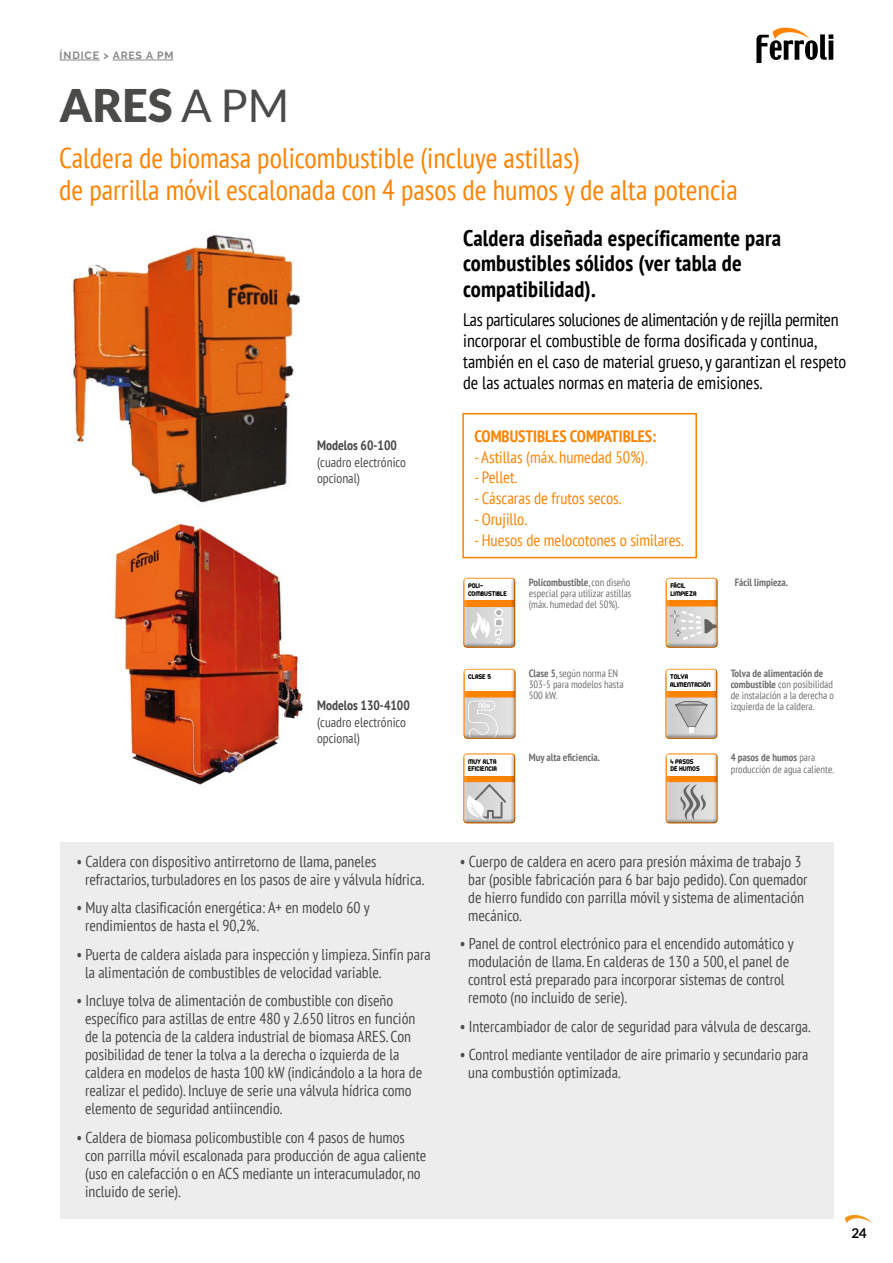
<style>
.page{position:relative;width:893px;height:1263px;background:#fff}
.page>*{position:absolute;margin:0;border:0;box-sizing:border-box;transform-origin:0 0}
.Titulo{font:900 45px "Lato";color:#4a4a49}
.Titulo-2{font:condensed 28.5px "PT Sans";color:#ff8300}
.Entradilla{font:700 condensed 22.5px/25.5px "PT Sans";letter-spacing:.01em;color:#000}
.TEXTO_GENERAL{font:condensed 18px/21px "PT Sans";color:#000}
.TEXTO_GENERAL-2{font:condensed 16.5px "PT Sans";color:#ff8300}
.TEXTO_GENERAL-3{font:700 condensed 16.5px "PT Sans";color:#ff8300}
.t1{font:condensed 15.75px/18px "PT Sans";color:#4a4a49}
.Titulo-3{font:condensed 13.5px "PT Sans";color:#4a4a49}
.Titulo-4{font:700 condensed 13.5px "PT Sans";color:#4a4a49}
.t2{font:700 13.5px "Lato";color:#000}
.Texto_sellos{font:condensed 10.5px/11.2px "PT Sans";color:#706f6f}
.Texto_sellos-2{font:700 condensed 10.5px "PT Sans";color:#706f6f}
.t3{font:700 10.5px "Raleway";letter-spacing:.085em;color:#878787}
.t4{font:7.5px/7.5px "z Arista";color:#000}
.s1{font-weight:400}
.s2{font-weight:700}
</style>
<div class="page">
<svg style="left:845px;top:1215px;width:27px;height:8px"></svg>
<svg style="left:756px;top:28px;width:77px;height:34px"></svg>
<img style="left:72px;top:235px;width:228px;height:268px">
<img style="left:114px;top:523px;width:189px;height:262px">
<hr style="left:60px;top:60px;width:40px;height:1px;background:#878787">
<hr style="left:113px;top:60px;width:61px;height:1px;background:#878787">
<div style="left:462px;top:413px;width:235px;height:145px;border:2px solid #ff8300"></div>
<div style="left:60px;top:842px;width:773px;height:376px;background:#ededed"></div>
<svg style="left:666px;top:578px;width:51px;height:70px"></svg>
<svg style="left:464px;top:669px;width:51px;height:70px"></svg>
<svg style="left:463px;top:753px;width:52px;height:70px"></svg>
<svg style="left:665px;top:669px;width:52px;height:70px"></svg>
<svg style="left:463px;top:578px;width:52px;height:70px"></svg>
<svg style="left:666px;top:753px;width:51px;height:70px"></svg>
<p class="t3" style="left:60px;top:50px;width:116px">ÍNDICE &gt; ARES A PM</p>
<p class="Titulo" style="left:60px;top:79px;width:231px">ARES <span class="s1">A PM</span></p>
<p class="Titulo-2" style="left:59px;top:140px;width:522px">Caldera de biomasa policombustible (incluye astillas)</p>
<p class="Titulo-2" style="left:59px;top:171px;width:680px">de parrilla móvil escalonada con 4 pasos de humos y de alta potencia</p>
<p class="Entradilla" style="left:463px;top:225px;width:320px">Caldera diseñada específicamente para combustibles sólidos (ver tabla de compatibilidad).</p>
<p class="TEXTO_GENERAL" style="left:463px;top:309px;width:385px">Las particulares soluciones de alimentación y de rejilla permiten incorporar el combustible de forma dosificada y continua, también en el caso de material grueso, y garantizan el respeto de las actuales normas en materia de emisiones.</p>
<p class="Titulo-4" style="left:317px;top:436px;width:81px">Modelos 60-100</p>
<p class="Titulo-3" style="left:317px;top:453px;width:90px">(cuadro electrónico</p>
<p class="Titulo-3" style="left:317px;top:470px;width:44px">opcional)</p>
<p class="Titulo-4" style="left:317px;top:696px;width:94px">Modelos 130-4100</p>
<p class="Titulo-3" style="left:317px;top:713px;width:90px">(cuadro electrónico</p>
<p class="Titulo-3" style="left:317px;top:730px;width:44px">opcional)</p>
<p class="TEXTO_GENERAL-3" style="left:474px;top:425px;width:183px">COMBUSTIBLES COMPATIBLES:</p>
<p class="TEXTO_GENERAL-2" style="left:474px;top:446px;width:174px">- Astillas (máx. humedad 50%).</p>
<p class="TEXTO_GENERAL-2" style="left:474px;top:467px;width:44px">- Pellet.</p>
<p class="TEXTO_GENERAL-2" style="left:474px;top:488px;width:148px">- Cáscaras de frutos secos.</p>
<p class="TEXTO_GENERAL-2" style="left:474px;top:508px;width:54px">- Orujillo.</p>
<p class="TEXTO_GENERAL-2" style="left:474px;top:529px;width:211px">- Huesos de melocotones o similares.</p>
<p class="t4" style="left:468px;top:582px;width:40px">POLI-<br>COMBUSTIBLE</p>
<p class="Texto_sellos-2" style="left:529px;top:575px;width:103px">Policombustible<span class="s1">, con diseño</span></p>
<p class="Texto_sellos-2" style="left:735px;top:575px;width:55px">Fácil limpieza.</p>
<p class="Texto_sellos" style="left:529px;top:587px;width:104px">especial para utilizar astillas</p>
<p class="Texto_sellos" style="left:529px;top:599px;width:92px">(máx. humedad del 50%).</p>
<p class="t4" style="left:670px;top:582px;width:28px">FÁCIL<br>LIMPIEZA</p>
<p class="t4" style="left:468px;top:673px;width:24px">CLASE 5</p>
<p class="t4" style="left:468px;top:758px;width:31px">MUY ALTA<br>EFICIENCIA</p>
<p class="Texto_sellos" style="left:529px;top:667px;width:96px"><span class="s2">Clase 5</span>, según norma EN<br>303-5 para modelos hasta<br>500 kW.</p>
<p class="Texto_sellos" style="left:731px;top:667px;width:105px"><span class="s2">Tolva de alimentación de combustible</span> con posibilidad de instalación a la derecha o izquierda de la caldera.</p>
<p class="t4" style="left:670px;top:673px;width:42px">TOLVA<br>ALIMENTACIÓN</p>
<p class="Texto_sellos-2" style="left:529px;top:751px;width:73px">Muy alta eficiencia.</p>
<p class="t4" style="left:670px;top:758px;width:31px">4 PASOS<br>DE HUMOS</p>
<p class="Texto_sellos" style="left:731px;top:752px;width:105px"><span class="s2">4 pasos de humos</span> para producción de agua caliente.</p>
<p class="t1" style="left:85px;top:852px;width:341px;text-indent:-9px">• Caldera con dispositivo antirretorno de llama, paneles refractarios, turbuladores en los pasos de aire y válvula hídrica.</p>
<p class="t1" style="left:85px;top:898px;width:286px;text-indent:-9px">• Muy alta clasificación energética: A+ en modelo 60 y rendimientos de hasta el 90,2%.</p>
<p class="t1" style="left:85px;top:945px;width:347px;text-indent:-9px">• Puerta de caldera aislada para inspección y limpieza. Sinfín para la alimentación de combustibles de velocidad variable.</p>
<p class="t1" style="left:85px;top:991px;width:339px;text-indent:-9px">• Incluye tolva de alimentación de combustible con diseño específico para astillas de entre 480 y 2.650 litros en función de la potencia de la caldera industrial de biomasa ARES. Con posibilidad de tener la tolva a la derecha o izquierda de la caldera en modelos de hasta 100 kW (indicándolo a la hora de realizar el pedido). Incluye de serie una válvula hídrica como elemento de seguridad antiincendio.</p>
<p class="t1" style="left:85px;top:1128px;width:343px;text-indent:-9px">• Caldera de biomasa policombustible con 4 pasos de humos con parrilla móvil escalonada para producción de agua caliente (uso en calefacción o en ACS mediante un interacumulador, no incluido de serie).</p>
<p class="t1" style="left:468px;top:852px;width:341px;text-indent:-9px">• Cuerpo de caldera en acero para presión máxima de trabajo 3 bar (posible fabricación para 6 bar bajo pedido). Con quemador de hierro fundido con parrilla móvil y sistema de alimentación mecánico.</p>
<p class="t1" style="left:468px;top:934px;width:327px;text-indent:-9px">• Panel de control electrónico para el encendido automático y modulación de llama. En calderas de 130 a 500, el panel de control está preparado para incorporar sistemas de control remoto (no incluido de serie).</p>
<p class="t1" style="left:460px;top:1017px;width:352px">• Intercambiador de calor de seguridad para válvula de descarga.</p>
<p class="t1" style="left:468px;top:1045px;width:342px;text-indent:-9px">• Control mediante ventilador de aire primario y secundario para una combustión optimizada.</p>
<p class="t2" style="left:851px;top:1226px;width:17px">24</p>
</div>
